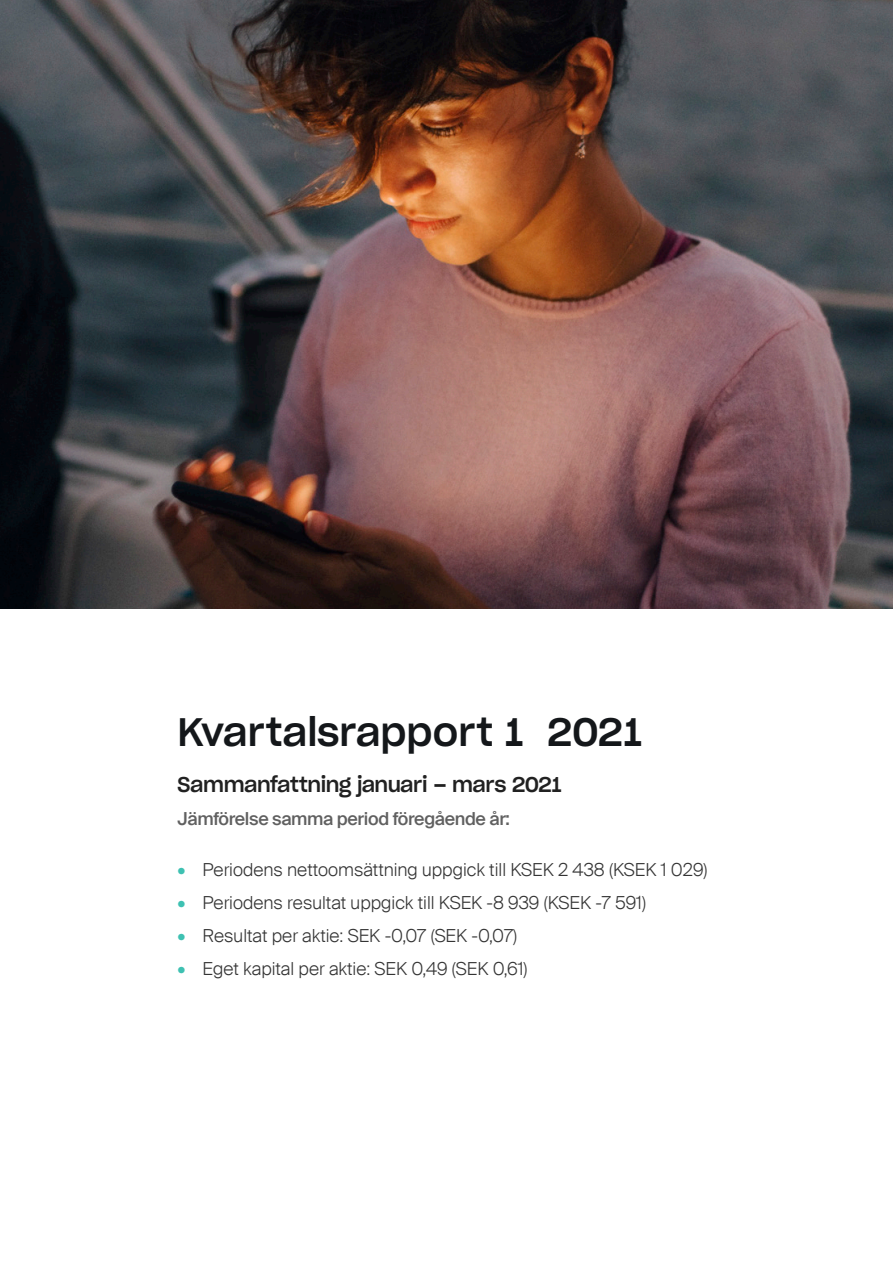
<style>
.page{position:relative;width:893px;height:1263px;background:#fff}
.page>*{position:absolute;margin:0;border:0;box-sizing:border-box;transform-origin:0 0}
.t1{font:39px "Sharp Grotesk Medium 20";color:#14171a}
.t2{font:21px "Sharp Grotesk Medium 20";letter-spacing:-.02em;color:#212121}
.t3{font:300 18px "Suisse Intl";color:#343434}
.t4{font:500 18px "Suisse Intl";letter-spacing:-.02em;color:#606060}
.s1{color:#3ec1b2}
</style>
<div class="page">
<img style="left:0;top:0;width:893px;height:608px">
<p class="t1" style="left:178px;top:699px;width:466px">Kvartalsrapport 1 2021</p>
<p class="t2" style="left:178px;top:767px;width:386px">Sammanfattning januari – mars 2021</p>
<p class="t4" style="left:178px;top:808px;width:334px">Jämförelse samma period föregående år:</p>
<p class="t3" style="left:178px;top:859px;width:532px"><span class="s1">•</span> Periodens nettoomsättning uppgick till KSEK 2 438 (KSEK 1 029)</p>
<p class="t3" style="left:178px;top:892px;width:470px"><span class="s1">•</span> Periodens resultat uppgick till KSEK -8 939 (KSEK -7 591)</p>
<p class="t3" style="left:178px;top:925px;width:341px"><span class="s1">•</span> Resultat per aktie: SEK -0,07 (SEK -0,07)</p>
<p class="t3" style="left:178px;top:958px;width:352px"><span class="s1">•</span> Eget kapital per aktie: SEK 0,49 (SEK 0,61)</p>
</div>
